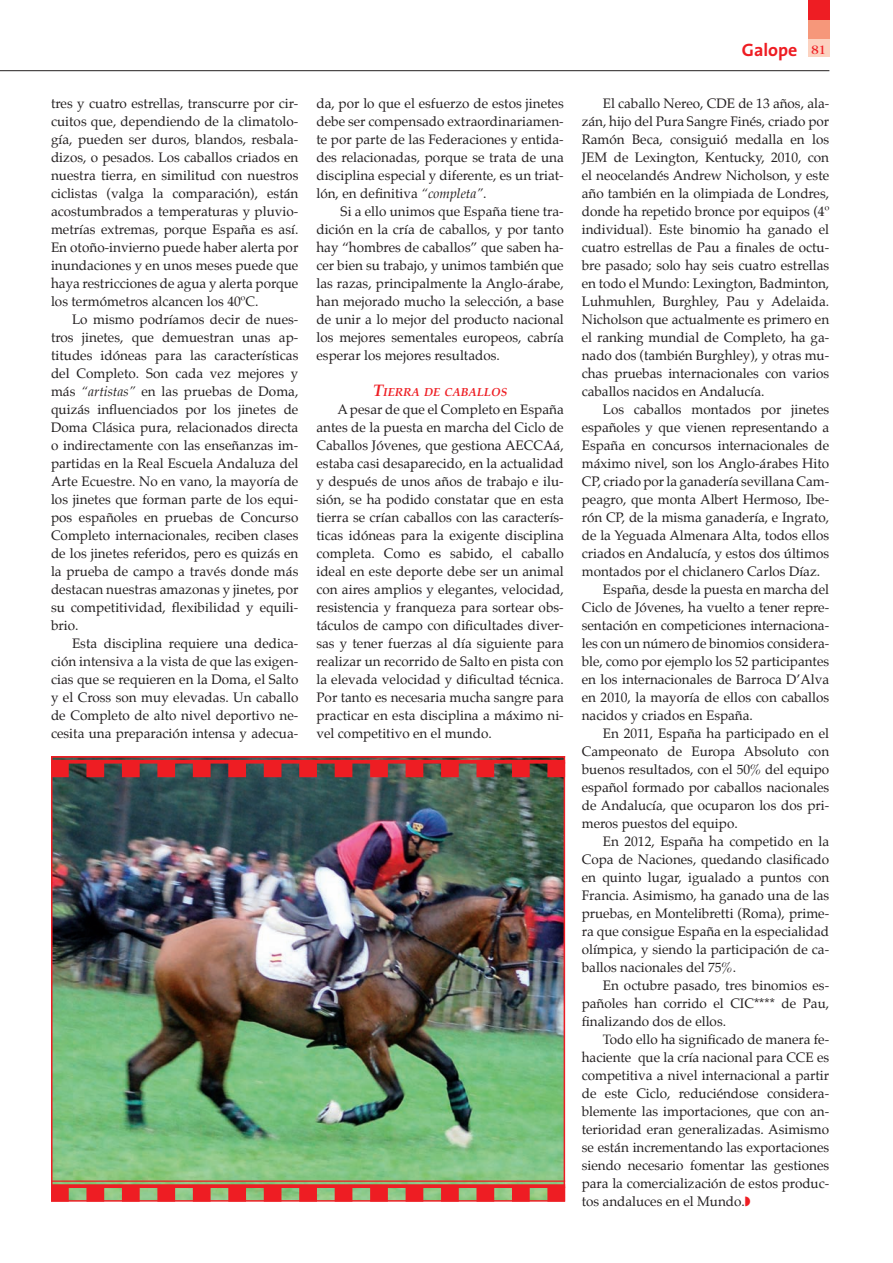
<style>
.page{position:relative;width:893px;height:1263px;background:#fff}
.page>*{position:absolute;margin:0;border:0;box-sizing:border-box;transform-origin:0 0}
.t1{font:700 18px "The Sans";color:#ee1d23}
.t2{font:13.5px/18px "Palatino";color:#231f20;text-align:justify}
.t3{font:13.5px "Garamond";color:#ee1d23}
.t4{font:italic 700 11.55px "Palatino";letter-spacing:.005em;color:#ee1d23}
.s1{font-style:italic}
.s2{font-size:16.5px}
</style>
<div class="page">
<hr style="left:0;top:70px;width:829px;height:1px;background:#231f20">
<div style="left:808px;top:0;width:22px;height:57px;background:#fcd2c0"></div>
<div style="left:808px;top:0;width:22px;height:39px;background:#f6977a"></div>
<div style="left:808px;top:0;width:22px;height:20px;background:#ee1d23"></div>
<img style="left:54px;top:759px;width:508px;height:425px">
<svg style="left:51px;top:763px;width:514px;height:14px;background:#9a3738"></svg>
<hr style="left:51px;top:756px;width:514px;height:1px;background:#ee1d23">
<hr style="left:51px;top:760px;width:514px;height:3px;background:#ee1d23">
<svg style="left:51px;top:1188px;width:514px;height:14px;background:#c66850"></svg>
<hr style="left:51px;top:1180px;width:514px;height:2px;background:#ee1d23">
<svg style="left:51px;top:1184px;width:514px;height:4px;background:#e72829"></svg>
<p class="t2" style="left:51px;top:96px;width:249px">tres y cuatro estrellas, transcurre por cir&shy;cuitos que, dependiendo de la climatolo&shy;gía, pueden ser duros, blandos, resbala&shy;dizos, o pesados. Los caballos criados en nuestra tierra, en similitud con nuestros ciclistas (valga la comparación), están acostumbrados a temperaturas y pluvio&shy;metrías extremas, porque España es así.<br>En otoño-invierno puede haber alerta por inundaciones y en unos meses puede que haya restricciones de agua y alerta porque los termómetros alcancen los 40ºC.</p>
<p class="t2" style="left:51px;top:312px;width:249px;text-indent:21px">Lo mismo podríamos decir de nues&shy;tros jinetes, que demuestran unas ap&shy;titudes idóneas para las características del Completo. Son cada vez mejores y más <span class="s1">“artistas”</span> en las pruebas de Doma, quizás influenciados por los jinetes de Doma Clásica pura, relacionados directa o indirectamente con las enseñanzas im&shy;partidas en la Real Escuela Andaluza del Arte Ecuestre. No en vano, la mayoría de los jinetes que forman parte de los equi&shy;pos españoles en pruebas de Concurso Completo internacionales, reciben clases de los jinetes referidos, pero es quizás en la prueba de campo a través donde más destacan nuestras amazonas y jinetes, por su competitividad, flexibilidad y equili&shy;brio.</p>
<p class="t2" style="left:51px;top:636px;width:249px;text-indent:21px">Esta disciplina requiere una dedica&shy;ción intensiva a la vista de que las exigen&shy;cias que se requieren en la Doma, el Salto y el Cross son muy elevadas. Un caballo de Completo de alto nivel deportivo ne&shy;cesita una preparación intensa y adecua-</p>
<p class="t2" style="left:316px;top:96px;width:249px">da, por lo que el esfuerzo de estos jinetes debe ser compensado extraordinariamen&shy;te por parte de las Federaciones y entida&shy;des relacionadas, porque se trata de una disciplina especial y diferente, es un triat&shy;lón, en definitiva <span class="s1">“completa”</span>.</p>
<p class="t2" style="left:316px;top:204px;width:249px;text-indent:24px">Si a ello unimos que España tiene tra&shy;dición en la cría de caballos, y por tanto hay “hombres de caballos” que saben ha&shy;cer bien su trabajo, y unimos también que las razas, principalmente la Anglo-árabe, han mejorado mucho la selección, a base de unir a lo mejor del producto nacional los mejores sementales europeos, cabría esperar los mejores resultados.</p>
<p class="t4" style="left:373px;top:385px;width:135px"><span class="s2">T</span>IERRA DE CABALLOS</p>
<p class="t2" style="left:316px;top:402px;width:249px;text-indent:21px">A pesar de que el Completo en España antes de la puesta en marcha del Ciclo de Caballos Jóvenes, que gestiona AECCAá, estaba casi desaparecido, en la actualidad y después de unos años de trabajo e ilu&shy;sión, se ha podido constatar que en esta tierra se crían caballos con las caracterís&shy;ticas idóneas para la exigente disciplina completa. Como es sabido, el caballo ideal en este deporte debe ser un animal con aires amplios y elegantes, velocidad, resistencia y franqueza para sortear obs&shy;táculos de campo con dificultades diver&shy;sas y tener fuerzas al día siguiente para realizar un recorrido de Salto en pista con la elevada velocidad y dificultad técnica.<br>Por tanto es necesaria mucha sangre para practicar en esta disciplina a máximo ni&shy;vel competitivo en el mundo.</p>
<p class="t1" style="left:742px;top:34px;width:57px">Galope</p>
<p class="t3" style="left:812px;top:43px;width:16px">81</p>
<p class="t2" style="left:582px;top:96px;width:249px;text-indent:21px">El caballo Nereo, CDE de 13 años, ala&shy;zán, hijo del Pura Sangre Finés, criado por Ramón Beca, consiguió medalla en los JEM de Lexington, Kentucky, 2010, con el neocelandés Andrew Nicholson, y este año también en la olimpiada de Londres, donde ha repetido bronce por equipos (4º individual). Este binomio ha ganado el cuatro estrellas de Pau a finales de octu&shy;bre pasado; solo hay seis cuatro estrellas en todo el Mundo: Lexington, Badminton, Luhmuhlen, Burghley, Pau y Adelaida.<br>Nicholson que actualmente es primero en el ranking mundial de Completo, ha ga&shy;nado dos (también Burghley), y otras mu&shy;chas pruebas internacionales con varios caballos nacidos en Andalucía.</p>
<p class="t2" style="left:582px;top:402px;width:249px;text-indent:21px">Los caballos montados por jinetes españoles y que vienen representando a España en concursos internacionales de máximo nivel, son los Anglo-árabes Hito CP, criado por la ganadería sevillana Cam&shy;peagro, que monta Albert Hermoso, Ibe&shy;rón CP, de la misma ganadería, e Ingrato, de la Yeguada Almenara Alta, todos ellos criados en Andalucía, y estos dos últimos montados por el chiclanero Carlos Díaz.</p>
<p class="t2" style="left:582px;top:582px;width:249px;text-indent:21px">España, desde la puesta en marcha del Ciclo de Jóvenes, ha vuelto a tener repre&shy;sentación en competiciones internaciona&shy;les con un número de binomios considera&shy;ble, como por ejemplo los 52 participantes en los internacionales de Barroca D’Alva en 2010, la mayoría de ellos con caballos nacidos y criados en España.</p>
<p class="t2" style="left:582px;top:726px;width:249px;text-indent:21px">En 2011, España ha participado en el Campeonato de Europa Absoluto con buenos resultados, con el 50% del equipo español formado por caballos nacionales de Andalucía, que ocuparon los dos pri&shy;meros puestos del equipo.</p>
<p class="t2" style="left:582px;top:834px;width:249px;text-indent:21px">En 2012, España ha competido en la Copa de Naciones, quedando clasificado en quinto lugar, igualado a puntos con Francia. Asimismo, ha ganado una de las pruebas, en Montelibretti (Roma), prime&shy;ra que consigue España en la especialidad olímpica, y siendo la participación de ca&shy;ballos nacionales del 75%.</p>
<p class="t2" style="left:582px;top:978px;width:249px;text-indent:21px">En octubre pasado, tres binomios es&shy;pañoles han corrido el CIC**** de Pau, finalizando dos de ellos.</p>
<p class="t2" style="left:582px;top:1032px;width:249px;text-indent:21px">Todo ello ha significado de manera fe&shy;haciente que la cría nacional para CCE es competitiva a nivel internacional a partir de este Ciclo, reduciéndose considera&shy;blemente las importaciones, que con an&shy;terioridad eran generalizadas. Asimismo se están incrementando las exportaciones siendo necesario fomentar las gestiones para la comercialización de estos produc&shy;tos andaluces en el Mundo.</p>
</div>
